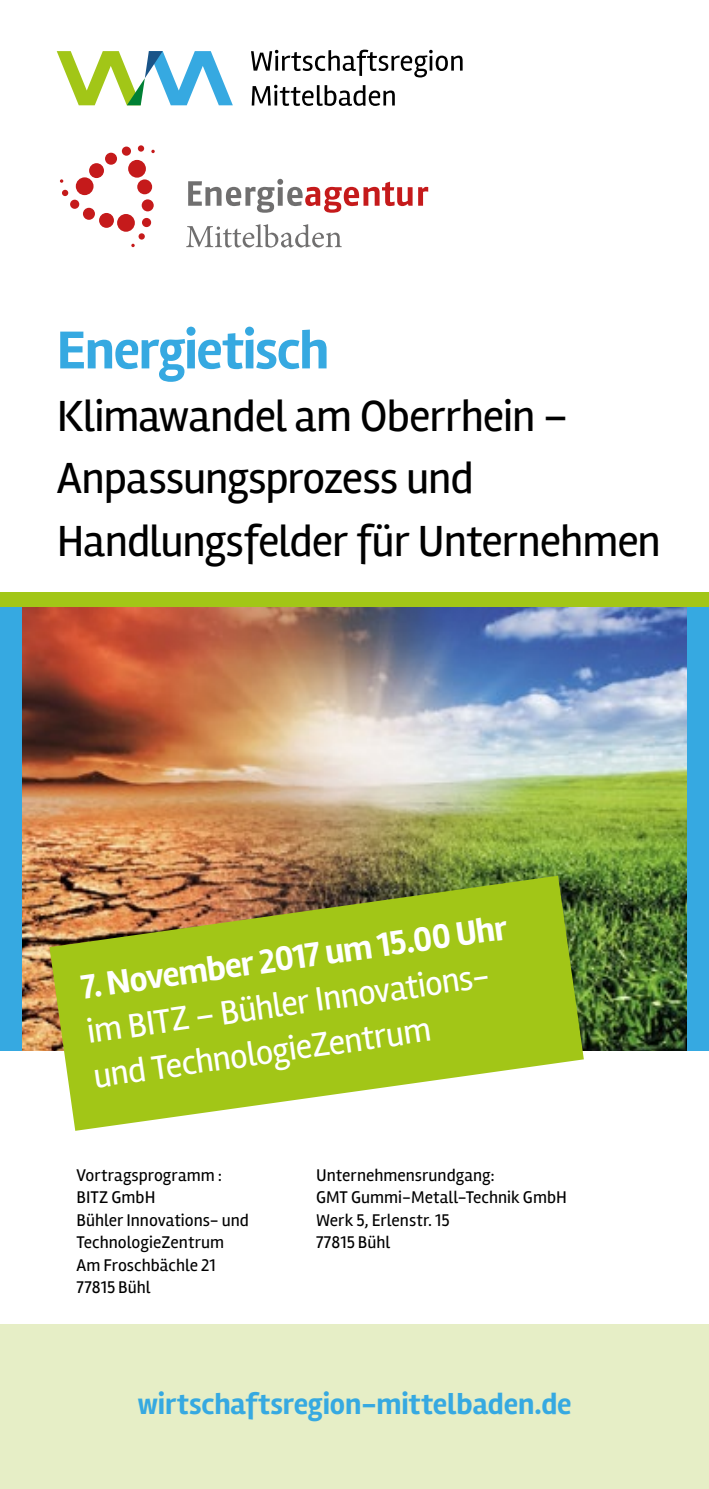
<style>
.page{position:relative;width:709px;height:1489px;background:#fff}
.page>*{position:absolute;margin:0;border:0;box-sizing:border-box;transform-origin:0 0}
.t1{font:700 55px "Rambla";letter-spacing:-.025em;color:#36a9e1}
.t2{font:45px/62.5px "Rambla";letter-spacing:-.025em;color:#000}
.t3{font:35px/45px "Rambla";color:#fff}
.t4{font:700 35px "Rambla";color:#fff}
.t5{font:700 30px "Rambla";letter-spacing:-.005em;color:#36a9e1}
.t6{font:17.5px/22.5px "Rambla";color:#000}
</style>
<div class="page">
<div style="left:0;top:1324px;width:709px;height:164px;background:#e6eec6"></div>
<img style="left:21px;top:606px;width:666px;height:444px">
<svg style="left:57px;top:51px;width:176px;height:54px"></svg>
<svg style="left:251px;top:50px;width:211px;height:27px"></svg>
<svg style="left:252px;top:85px;width:143px;height:21px"></svg>
<svg style="left:49px;top:875px;width:535px;height:255px;fill:#a2c617"></svg>
<div style="left:687px;top:604px;width:22px;height:446px;background:#36a9e1"></div>
<div style="left:0;top:604px;width:21px;height:446px;background:#36a9e1"></div>
<div style="left:0;top:592px;width:709px;height:14px;background:#a2c617"></div>
<svg style="left:188px;top:179px;width:224px;height:34px"></svg>
<svg style="left:418px;top:187px;width:10px;height:19px"></svg>
<svg style="left:186px;top:224px;width:156px;height:23px"></svg>
<div style="left:76px;top:177px;width:18px;height:18px;background:#c51a1b;border-radius:50%"></div>
<div style="left:117px;top:214px;width:18px;height:18px;background:#c51a1b;border-radius:50%"></div>
<div style="left:128px;top:160px;width:18px;height:18px;background:#c51a1b;border-radius:50%"></div>
<div style="left:89px;top:163px;width:15px;height:15px;background:#c51a1b;border-radius:50%"></div>
<div style="left:99px;top:213px;width:15px;height:15px;background:#c51a1b;border-radius:50%"></div>
<div style="left:137px;top:179px;width:15px;height:15px;background:#c51a1b;border-radius:50%"></div>
<div style="left:105px;top:153px;width:12px;height:12px;background:#c51a1b;border-radius:50%"></div>
<div style="left:83px;top:208px;width:12px;height:12px;background:#c51a1b;border-radius:50%"></div>
<div style="left:142px;top:199px;width:12px;height:12px;background:#c51a1b;border-radius:50%"></div>
<div style="left:122px;top:146px;width:9px;height:10px;background:#c51a1b;border-radius:50%"></div>
<div style="left:70px;top:200px;width:9px;height:9px;background:#c51a1b;border-radius:50%"></div>
<div style="left:142px;top:218px;width:9px;height:9px;background:#c51a1b;border-radius:50%"></div>
<div style="left:138px;top:145px;width:6px;height:7px;background:#c51a1b;border-radius:50%"></div>
<svg style="left:62px;top:190px;width:6px;height:6px"></svg>
<div style="left:138px;top:233px;width:7px;height:6px;background:#c51a1b;border-radius:50%"></div>
<svg style="left:151px;top:150px;width:4px;height:3px"></svg>
<svg style="left:131px;top:244px;width:4px;height:3px"></svg>
<svg style="left:60px;top:179px;width:3px;height:4px"></svg>
<h1 class="t1" style="left:57px;top:318px;width:274px">Energietisch</h1>
<h2 class="t2" style="left:57px;top:384px;width:606px">Klimawandel am Oberrhein –<br>Anpassungsprozess und<br>Handlungsfelder für Unternehmen</h2>
<h3 class="t4" style="left:78px;top:966px;width:432px;rotate:-8deg">7. November 2017 um 15.00 Uhr</h3>
<h3 class="t3" style="left:84px;top:1009px;width:407px;rotate:-8deg">im BITZ – Bühler Innovations&shy;und TechnologieZentrum</h3>
<p class="t6" style="left:76px;top:1163px;width:174px">Vortragsprogramm :<br>BITZ GmbH<br>Bühler Innovations- und<br>TechnologieZentrum<br>Am Froschbächle 21<br>77815 Bühl</p>
<p class="t6" style="left:316px;top:1163px;width:252px">Unternehmensrundgang:<br>GMT Gummi-Metall-Technik GmbH<br>Werk 5, Erlenstr. 15<br>77815 Bühl</p>
<h3 class="t5" style="left:137px;top:1386px;width:436px">wirtschaftsregion-mittelbaden.de</h3>
</div>
